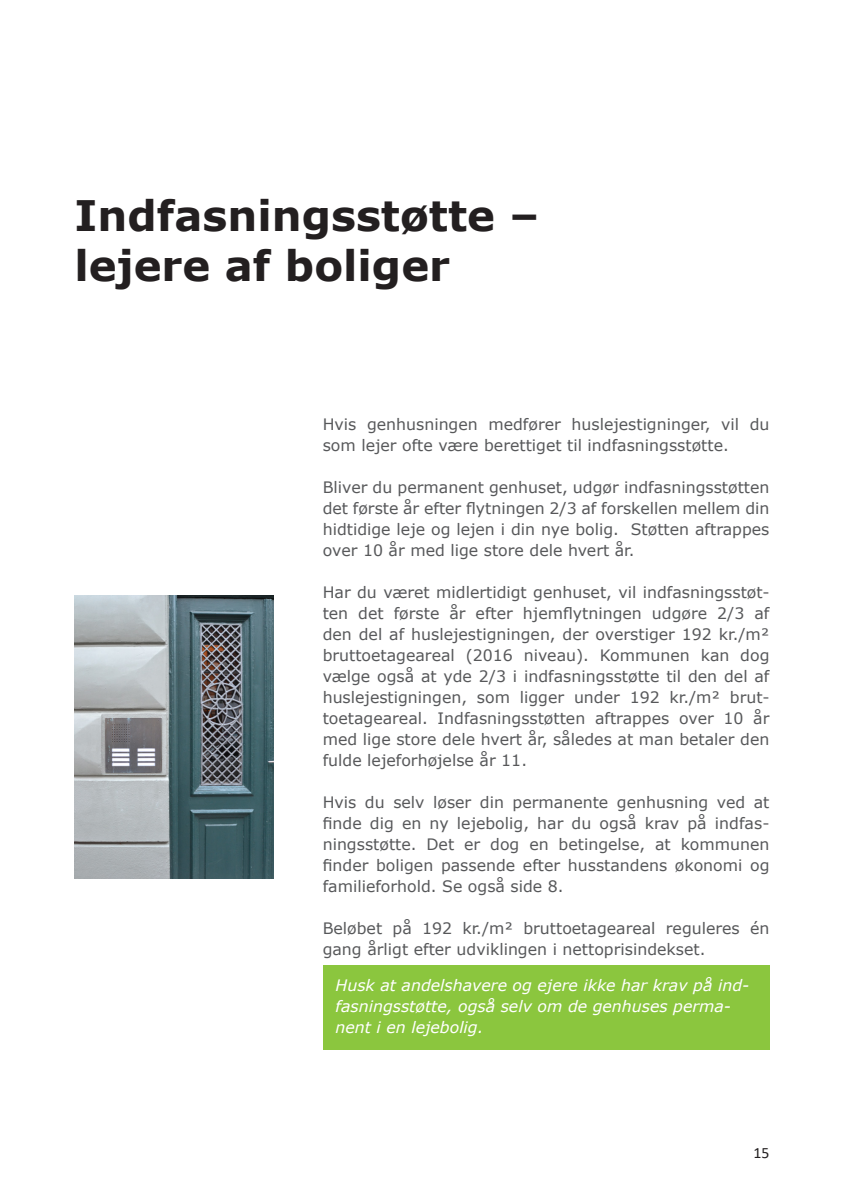
<style>
.page{position:relative;width:844px;height:1191px;background:#fff}
.page>*{position:absolute;margin:0;border:0;box-sizing:border-box;transform-origin:0 0}
.t1{font:700 42px/50.4px "Verdana";color:#231f20}
.t2{font:15.75px/21px "Verdana";color:#57585a;text-align:justify}
.t3{font:italic 15.75px/21px "Verdana";color:#fff}
.t4{font:15.75px "Calibri";color:#231f20}
</style>
<div class="page">
<div style="left:322px;top:965px;width:447px;height:84px;background:#8bc63e"></div>
<img style="left:74px;top:595px;width:199px;height:283px">
<h1 class="t1" style="left:74px;top:192px;width:466px">Indfasningsstøtte – lejere af boliger</h1>
<p class="t2" style="left:322px;top:414px;width:448px">Hvis genhusningen medfører huslejestigninger, vil du som lejer ofte være berettiget til indfasningsstøtte.</p>
<p class="t2" style="left:322px;top:477px;width:448px">Bliver du permanent genhuset, udgør indfasningsstøtten det første år efter flytningen 2/3 af forskellen mellem din hidtidige leje og lejen i din nye bolig. Støtten aftrappes over 10 år med lige store dele hvert år.</p>
<p class="t2" style="left:322px;top:582px;width:448px">Har du været midlertidigt genhuset, vil indfasningsstøt&shy;ten det første år efter hjemflytningen udgøre 2/3 af den del af huslejestigningen, der overstiger 192 kr./m² bruttoetageareal (2016 niveau). Kommunen kan dog vælge også at yde 2/3 i indfasningsstøtte til den del af huslejestigningen, som ligger under 192 kr./m² brut&shy;toetageareal. Indfasningsstøtten aftrappes over 10 år med lige store dele hvert år, således at man betaler den fulde lejeforhøjelse år 11.</p>
<p class="t2" style="left:322px;top:792px;width:448px">Hvis du selv løser din permanente genhusning ved at finde dig en ny lejebolig, har du også krav på indfas&shy;ningsstøtte. Det er dog en betingelse, at kommunen finder boligen passende efter husstandens økonomi og familieforhold. Se også side 8.</p>
<p class="t2" style="left:322px;top:918px;width:448px">Beløbet på 192 kr./m² bruttoetageareal reguleres én gang årligt efter udviklingen i nettoprisindekset.</p>
<p class="t3" style="left:335px;top:974px;width:415px">Husk at andelshavere og ejere ikke har krav på ind&shy;fasningsstøtte, også selv om de genhuses perma&shy;nent i en lejebolig.</p>
<p class="t4" style="left:753px;top:1143px;width:17px">15</p>
</div>
